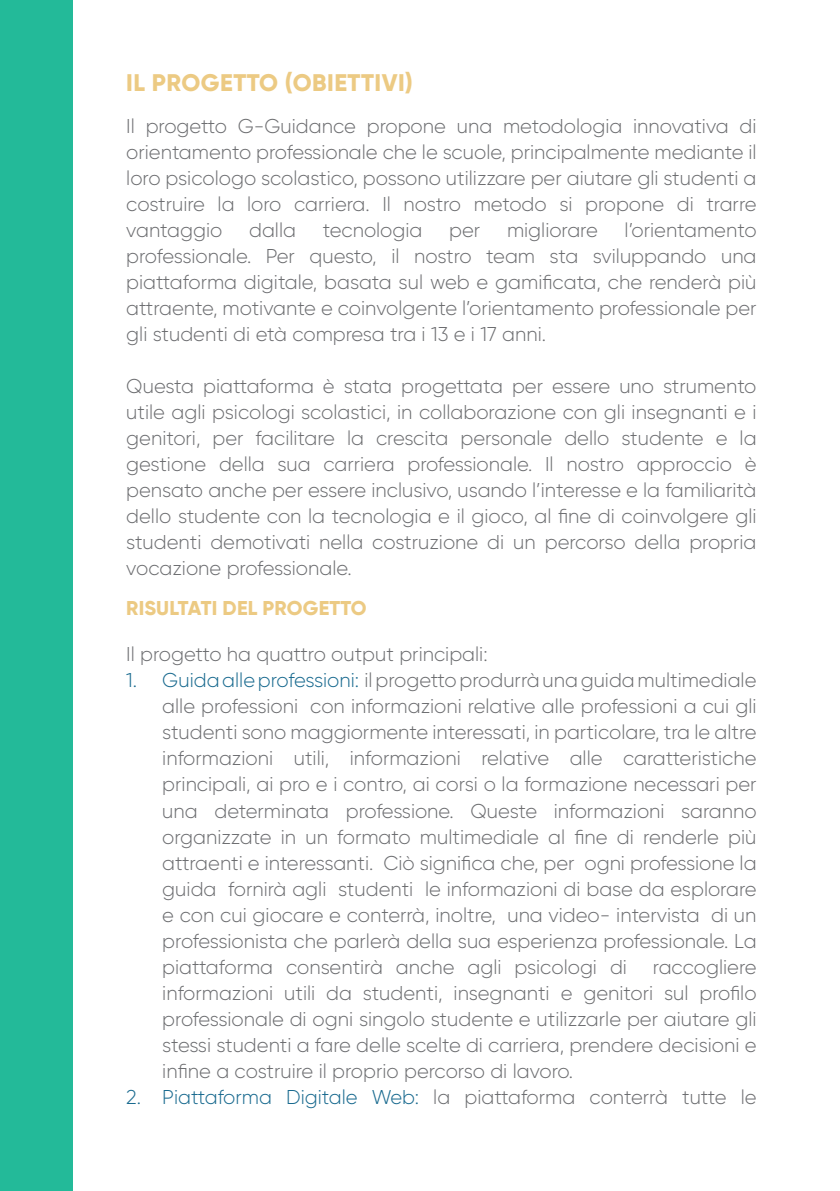
<style>
.page{position:relative;width:840px;height:1191px;background:#fff}
.page>*{position:absolute;margin:0;border:0;box-sizing:border-box;transform-origin:0 0}
.t1{font:800 24px "Gilroy";letter-spacing:.02em;color:#ecca83}
.t2{font:300 20px/26px "Gilroy";color:#6c6d70;text-align:justify}
.t3{font:800 20px "Gilroy";letter-spacing:.01em;color:#ecca83}
.s1{color:#196a8f}
</style>
<div class="page">
<div style="left:0;top:0;width:72px;height:1191px;background:#23ba99"></div>
<p class="t1" style="left:126px;top:68px;width:288px">IL PROGETTO (OBIETTIVI)</p>
<p class="t2" style="left:126px;top:113px;width:631px">Il progetto G-Guidance propone una metodologia innovativa di orientamento professionale che le scuole, principalmente mediante il loro psicologo scolastico, possono utilizzare per aiutare gli studenti a costruire la loro carriera. Il nostro metodo si propone di trarre vantaggio</p>
<p class="t2" style="left:126px;top:217px;width:631px;text-indent:498px">l’orientamento professionale. Per questo, il nostro team sta sviluppando una piattaforma digitale, basata sul web e gamificata, che renderà più attraente, motivante e coinvolgente l’orientamento professionale per gli studenti di età compresa tra i 13 e i 17 anni.</p>
<p class="t2" style="left:126px;top:373px;width:631px">Questa piattaforma è stata progettata per essere uno strumento utile agli psicologi scolastici, in collaborazione con gli insegnanti e i genitori, per facilitare la crescita personale dello studente e la gestione della sua carriera professionale. Il nostro approccio è pensato anche per essere inclusivo, usando l’interesse e la familiarità dello studente con la tecnologia e il gioco, al fine di coinvolgere gli studenti demotivati nella costruzione di un percorso della propria vocazione professionale.</p>
<p class="t3" style="left:126px;top:596px;width:242px">RISULTATI DEL PROGETTO</p>
<p class="t2" style="left:126px;top:641px;width:362px">Il progetto ha quattro output principali:</p>
<p class="t2" style="left:162px;top:667px;width:595px;text-indent:-36px"><span class="s1">1. Guida alle professioni:</span> il progetto produrrà una guida multimediale alle professioni con informazioni relative alle professioni a cui gli studenti sono maggiormente interessati, in particolare, tra le altre informazioni utili, informazioni relative alle caratteristiche principali, ai pro e i contro, ai corsi o la formazione necessari per una determinata professione. Queste informazioni saranno organizzate in un formato multimediale al fine di renderle più attraenti e interessanti. Ciò significa che, per ogni professione la guida fornirà agli studenti le informazioni di base da esplorare e con cui giocare e conterrà, inoltre, una video- intervista di un professionista che parlerà della sua esperienza professionale. La piattaforma consentirà anche agli psicologi di</p>
<p class="t2" style="left:249px;top:217px;width:48px">dalla</p>
<p class="t2" style="left:322px;top:217px;width:101px">tecnologia</p>
<p class="t2" style="left:449px;top:217px;width:33px">per</p>
<p class="t2" style="left:506px;top:217px;width:92px">migliorare</p>
<p class="t2" style="left:162px;top:953px;width:595px;text-indent:490px">raccogliere informazioni utili da studenti, insegnanti e genitori sul profilo professionale di ogni singolo studente e utilizzarle per aiutare gli stessi studenti a fare delle scelte di carriera, prendere decisioni e infine a costruire il proprio percorso di lavoro.</p>
<p class="t2" style="left:126px;top:1083px;width:631px"><span class="s1">2. Piattaforma Digitale Web:</span> la piattaforma conterrà tutte le</p>
</div>
